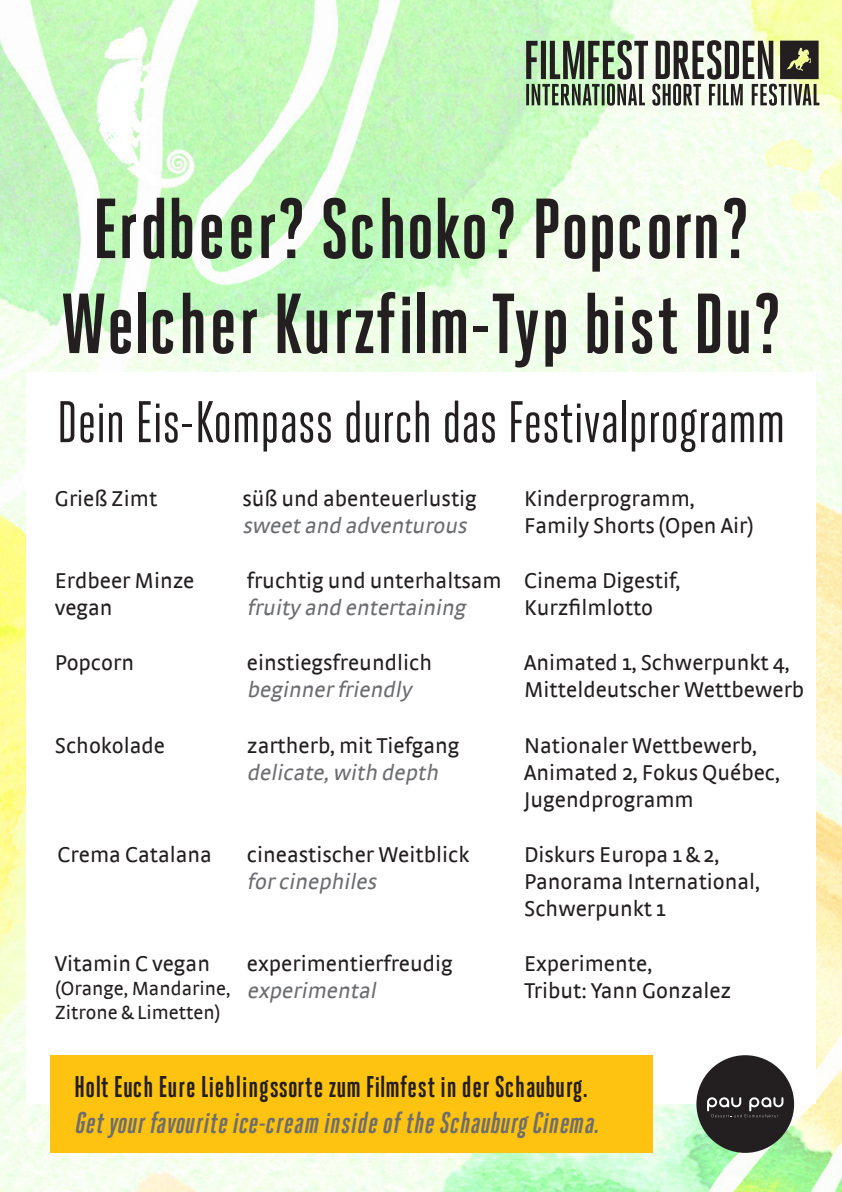
<style>
.page{position:relative;width:842px;height:1192px;background:#fff}
.page>*{position:absolute;margin:0;border:0;box-sizing:border-box;transform-origin:0 0}
.t1{font:700 85px/95px "Filmfest";color:#231f20;text-align:center}
.t2{font:500 58.6px "Filmfest";color:#231f20}
.t3{font:700 29.95px "Filmfest";letter-spacing:.01em;color:#231f20}
.t4{font:italic 700 29.95px "Filmfest";color:#6c6d70}
.t5{font:22.5px/27px "Strada";color:#231f20}
.t6{font:italic 22.5px "Strada";color:#6c6d70}
.t7{font:20px/24px "Strada";color:#231f20}
.s1{font-style:italic;color:#6c6d70}
</style>
<div class="page">
<img style="left:0;top:0;width:842px;height:1192px">
<div style="left:26px;top:372px;width:790px;height:731px;background:#fff"></div>
<div style="left:51px;top:1055px;width:602px;height:98px;background:#fec210"></div>
<div style="left:696px;top:1055px;width:98px;height:98px;background:#231f20;border-radius:50%"></div>
<svg style="left:707px;top:1097px;width:76px;height:20px"></svg>
<svg style="left:526px;top:40px;width:293px;height:66px;background:#8a9382"></svg>
<p class="t1" style="left:60px;top:181px;width:723px">Erdbeer? Schoko? Popcorn?<br>Welcher Kurzfilm-Typ bist Du?</p>
<p class="t2" style="left:57px;top:390px;width:730px">Dein Eis-Kompass durch das Festivalprogramm</p>
<p class="t5" style="left:55px;top:485px;width:104px">Grieß Zimt</p>
<p class="t5" style="left:242px;top:485px;width:236px">süß und abenteuerlustig</p>
<p class="t6" style="left:242px;top:513px;width:230px">sweet and adventurous</p>
<p class="t5" style="left:55px;top:567px;width:141px">Erdbeer Minze</p>
<p class="t5" style="left:55px;top:594px;width:59px">vegan</p>
<p class="t5" style="left:247px;top:567px;width:256px">fruchtig und unterhaltsam <span class="s1">fruity and entertaining</span></p>
<p class="t5" style="left:55px;top:649px;width:81px">Popcorn</p>
<p class="t5" style="left:247px;top:649px;width:187px">einstiegsfreundlich</p>
<p class="t6" style="left:247px;top:677px;width:166px">beginner friendly</p>
<p class="t5" style="left:55px;top:731px;width:112px">Schokolade</p>
<p class="t5" style="left:247px;top:731px;width:214px">zartherb, mit Tiefgang</p>
<p class="t6" style="left:247px;top:759px;width:197px">delicate,with depth</p>
<p class="t5" style="left:58px;top:840px;width:156px">Crema Catalana</p>
<p class="t5" style="left:247px;top:840px;width:224px">cineastischer Weitblick</p>
<p class="t6" style="left:247px;top:868px;width:135px">for cinephiles</p>
<p class="t5" style="left:55px;top:950px;width:157px">Vitamin C vegan</p>
<p class="t7" style="left:55px;top:976px;width:177px">(Orange, Mandarine,<br>Zitrone &amp; Limetten)</p>
<p class="t5" style="left:247px;top:950px;width:208px">experimentierfreudig</p>
<p class="t6" style="left:247px;top:978px;width:135px">experimental</p>
<p class="t5" style="left:524px;top:485px;width:172px">Kinderprogramm,</p>
<p class="t5" style="left:524px;top:512px;width:231px">Family Shorts (Open Air)</p>
<p class="t5" style="left:524px;top:567px;width:158px">Cinema Digestif,</p>
<p class="t5" style="left:524px;top:594px;width:131px">Kurzfilmlotto</p>
<p class="t5" style="left:524px;top:649px;width:282px">Animated 1, Schwerpunkt 4,<br>Mitteldeutscher Wettbewerb</p>
<p class="t5" style="left:524px;top:731px;width:234px">Nationaler Wettbewerb,</p>
<p class="t5" style="left:524px;top:758px;width:257px">Animated 2, Fokus Québec,<br>Jugendprogramm</p>
<p class="t5" style="left:524px;top:840px;width:197px">Diskurs Europa 1 &amp; 2,</p>
<p class="t5" style="left:524px;top:867px;width:237px">Panorama International,</p>
<p class="t5" style="left:524px;top:894px;width:143px">Schwerpunkt 1</p>
<p class="t5" style="left:524px;top:950px;width:130px">Experimente,</p>
<p class="t5" style="left:524px;top:977px;width:209px">Tribut: Yann Gonzalez</p>
<p class="t3" style="left:74px;top:1070px;width:515px">Holt Euch Eure Lieblingssorte zum Filmfest in der Schauburg.</p>
<p class="t4" style="left:74px;top:1106px;width:532px">Getyourfavouriteice-cream insideoftheSchauburgCinema.</p>
</div>
